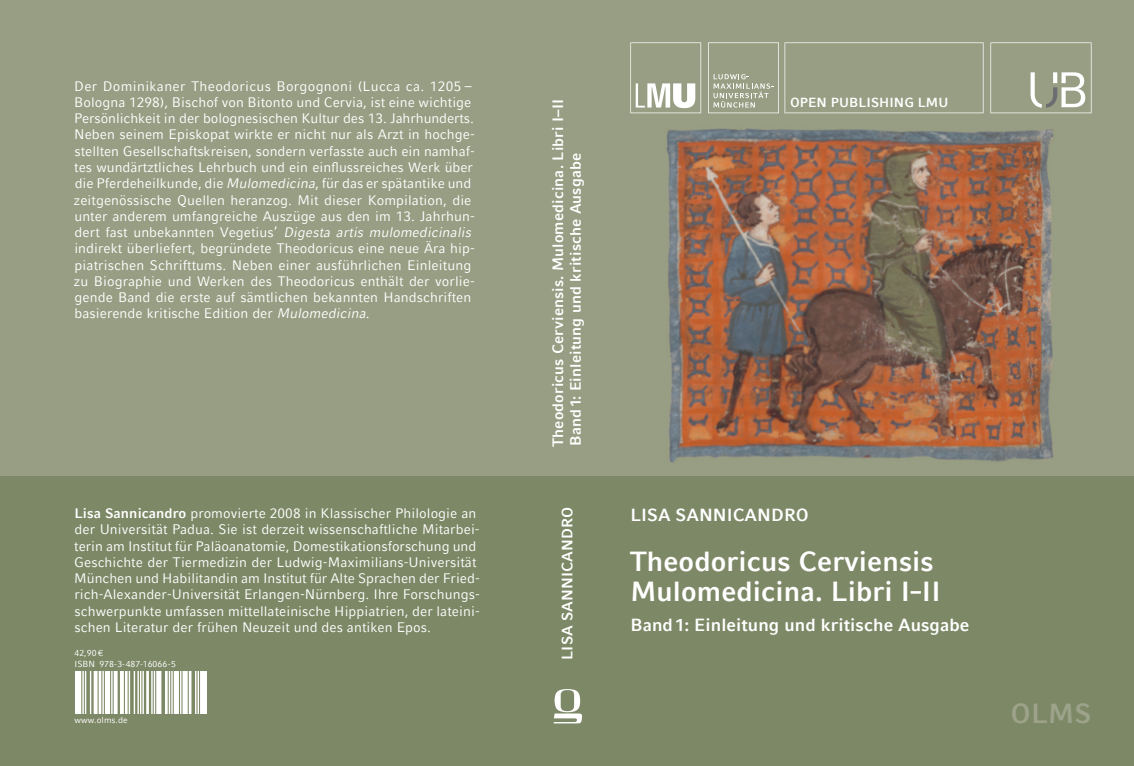
<style>
.page{position:relative;width:1134px;height:766px;background:#fff}
.page>*{position:absolute;margin:0;border:0;box-sizing:border-box;transform-origin:0 0}
.t1{font:700 27.5px/30px "LMU Compatil Fact";letter-spacing:.005em;color:#fff}
.t2{font:700 27.5px "LMU Compatil Fact";color:#9ca38a}
.t3{font:700 17.5px "LMU Compatil Fact";letter-spacing:.005em;color:#fff}
.t4{font:700 15px/17.5px "LMU Compatil Fact";letter-spacing:.01em;color:#fff}
.t5{font:13.75px/16.2px "LMU Compatil Fact";letter-spacing:.005em;color:#fff}
.t6{font:700 13.12px "LMU Compatil Fact";letter-spacing:.005em;color:#fff}
.t7{font:8.75px/10px "LMU Compatil Fact";color:#fff}
.s1{font-style:italic}
.s2{font-weight:700}
</style>
<div class="page">
<div style="left:0;top:0;width:1133px;height:496px;background:#979e83"></div>
<div style="left:0;top:476px;width:1133px;height:289px;background:#7d8866"></div>
<img style="left:666px;top:128px;width:388px;height:335px">
<svg style="left:784px;top:42px;width:199px;height:71px"></svg>
<svg style="left:630px;top:42px;width:71px;height:71px"></svg>
<svg style="left:708px;top:42px;width:70px;height:71px"></svg>
<svg style="left:990px;top:42px;width:101px;height:71px"></svg>
<svg style="left:553px;top:689px;width:29px;height:34px"></svg>
<svg style="left:75px;top:671px;width:131px;height:42px;background:#f2f3f0"></svg>
<hr style="left:81px;top:671px;width:1px;height:42px;background:#7d8866">
<hr style="left:84px;top:671px;width:1px;height:42px;background:#7d8866">
<svg style="left:86px;top:671px;width:4px;height:42px"></svg>
<hr style="left:91px;top:671px;width:3px;height:42px;background:#7d8866">
<hr style="left:98px;top:671px;width:1px;height:42px;background:#7d8866">
<hr style="left:101px;top:671px;width:1px;height:42px;background:#7d8866">
<hr style="left:104px;top:671px;width:1px;height:42px;background:#7d8866">
<hr style="left:110px;top:671px;width:1px;height:42px;background:#7d8866">
<hr style="left:113px;top:671px;width:1px;height:42px;background:#7d8866">
<hr style="left:118px;top:671px;width:2px;height:42px;background:#7d8866">
<hr style="left:124px;top:671px;width:1px;height:42px;background:#7d8866">
<hr style="left:128px;top:671px;width:1px;height:42px;background:#7d8866">
<svg style="left:130px;top:671px;width:4px;height:42px"></svg>
<hr style="left:135px;top:671px;width:2px;height:42px;background:#7d8866">
<hr style="left:139px;top:671px;width:1px;height:42px;background:#7d8866">
<hr style="left:141px;top:671px;width:1px;height:42px;background:#7d8866">
<hr style="left:144px;top:671px;width:2px;height:42px;background:#7d8866">
<hr style="left:149px;top:671px;width:2px;height:42px;background:#7d8866">
<hr style="left:153px;top:671px;width:1px;height:42px;background:#7d8866">
<hr style="left:155px;top:671px;width:1px;height:42px;background:#7d8866">
<svg style="left:161px;top:671px;width:4px;height:42px"></svg>
<hr style="left:168px;top:671px;width:1px;height:42px;background:#7d8866">
<hr style="left:170px;top:671px;width:1px;height:42px;background:#7d8866">
<hr style="left:173px;top:671px;width:1px;height:42px;background:#7d8866">
<hr style="left:179px;top:671px;width:1px;height:42px;background:#7d8866">
<hr style="left:181px;top:671px;width:1px;height:42px;background:#7d8866">
<hr style="left:188px;top:671px;width:1px;height:42px;background:#7d8866">
<svg style="left:191px;top:671px;width:4px;height:42px"></svg>
<hr style="left:196px;top:671px;width:1px;height:42px;background:#7d8866">
<hr style="left:199px;top:671px;width:1px;height:42px;background:#7d8866">
<p class="t5" style="left:74px;top:78px;width:402px">Der Dominikaner Theodoricus Borgognoni (Lucca ca. 1205 – Bo lo g na 1298), Bischof von Bitonto und Cervia, ist eine wichtige Persönlichkeit in der bolognesischen Kultur des 13. Jahrhunderts.<br>Neben seinem Episkopat wirkte er nicht nur als Arzt in hochge&shy;stellten Gesellschaftskreisen, sondern verfasste auch ein namhaf&shy;tes wundärtztliches Lehrbuch und ein einflussreiches Werk über die Pferdeheilkunde, die <span class="s1">Mulomedicina</span>, für das er spätantike und zeitgenössische Quellen heranzog. Mit dieser Kompilation, die unter anderem umfangreiche Auszüge aus den im 13. Jahrhun - dert fast unbekannten Vegetius’ <span class="s1">Digesta artis mulomedicinalis </span>indirekt überliefert, begründete Theodoricus eine neue Ära hip&shy;piatrischen Schrifttums. Neben einer ausführlichen Einleitung zu Biographie und Werken des Theodoricus enthält der vorlie&shy;gende Band die erste auf sämtlichen bekannten Handschriften basierende kritische Edition der <span class="s1">Mulomedicina</span>.</p>
<p class="t4" style="left:549px;top:447px;width:350px;rotate:-90deg">Theodoricus Cerviensis. Mulomedicina. Libri I–II<br>Band 1: Einleitung und kritische Ausgabe</p>
<p class="t5" style="left:74px;top:505px;width:407px"><span class="s2">Lisa Sannicandro</span> promovierte 2008 in Klassischer Philologie an der Universität Padua. Sie ist derzeit wissenschaftliche Mitarbei&shy;terin am Institut für Paläoanatomie, Domestikationsforschung und Geschichte der Tiermedizin der Ludwig-Maximilians-Universität München und Habilitandin am Institut für Alte Sprachen der Fried&shy;rich-Alexander-Universität Erlangen-Nürnberg. Ihre Forschungs&shy;schwerpunkte umfassen mittellateinische Hippiatrien, der lateini&shy;schen Literatur der frühen Neuzeit und des antiken Epos.</p>
<p class="t4" style="left:558px;top:659px;width:154px;rotate:-90deg">LISA SANNICANDRO</p>
<p class="t7" style="left:74px;top:648px;width:103px">42,90 €<br>ISBN 978-3-487-16066-5</p>
<p class="t7" style="left:74px;top:715px;width:55px">www.olms.de</p>
<p class="t6" style="left:789px;top:95px;width:160px">OPEN PUBLISHING LMU</p>
<p class="t3" style="left:630px;top:504px;width:180px">LISA SANNICANDRO</p>
<h1 class="t1" style="left:629px;top:546px;width:312px">Theodoricus Cerviensis<br>Mulomedicina. Libri I–II</h1>
<p class="t3" style="left:630px;top:614px;width:340px">Band 1: Einleitung und kritische Ausgabe</p>
<h1 class="t2" style="left:1010px;top:696px;width:82px">OLMS</h1>
</div>
